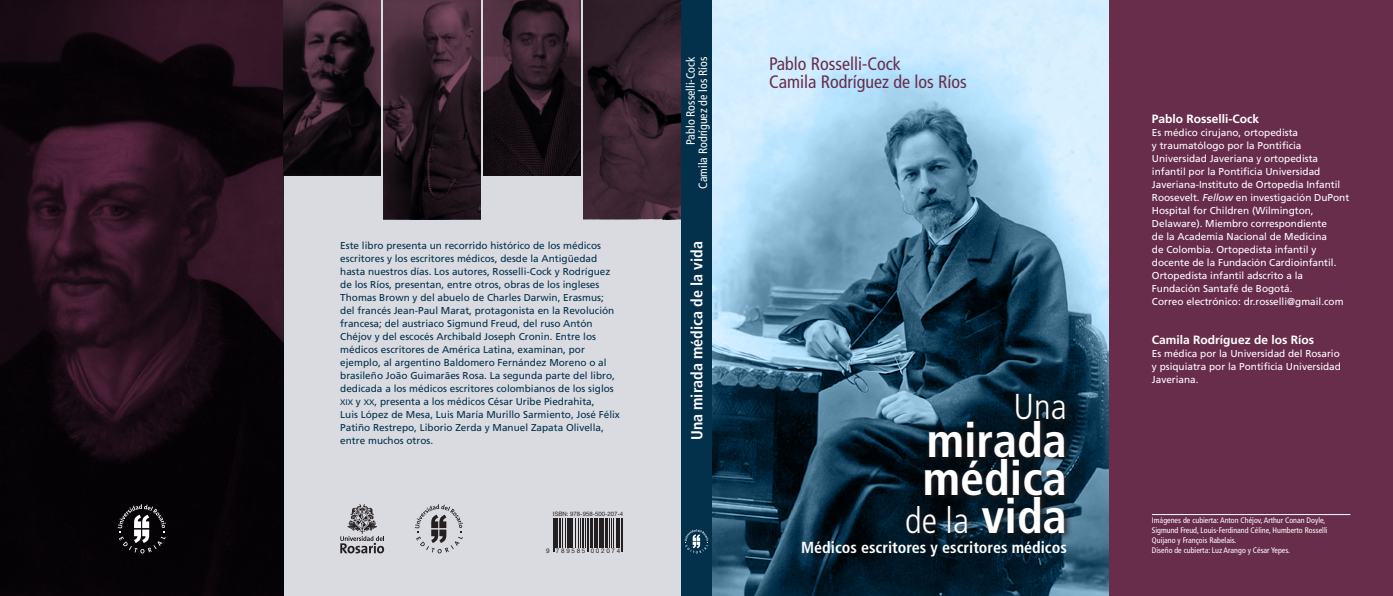
<style>
.page{position:relative;width:1393px;height:596px;background:#fff}
.page>*{position:absolute;margin:0;border:0;box-sizing:border-box;transform-origin:0 0}
.t1{font:700 condensed 48px/38px "Frutiger LT Std";color:#fff}
.t2{font:300 condensed 36px "Frutiger LT Std";color:#fff}
.t3{font:condensed 18px/18px "Frutiger LT Std";color:#682d4b}
.t4{font:700 condensed 16px "Frutiger LT Std";color:#fff}
.t5{font:condensed 12px/12px "Frutiger LT Std";color:#fff;text-align:right}
.t6{font:700 12px "Frutiger LT Std";color:#fff}
.t7{font:10px/13px "Frutiger LT Std";color:#03304b}
.t8{font:10px/13px "Frutiger LT Std";color:#fff}
.t9{font:condensed 8px/10px "Frutiger LT Std";color:#fff}
.t10{font:6.3px "Helvetica Neue";letter-spacing:.265em;color:#231f20}
.t11{font:6px "Helvetica Neue";color:#231f20}
.s1{font-size:8px}
.s2{font-weight:700;font-size:48px}
.s3{font-style:italic}
</style>
<div class="page">
<img style="left:0;top:0;width:283px;height:595px">
<svg style="left:680px;top:0;width:429px;height:595px;background:#61859b"></svg>
<div style="left:283px;top:0;width:397px;height:595px;background:#d9dbe1"></div>
<div style="left:1109px;top:0;width:283px;height:595px;background:#682d4b"></div>
<hr style="left:1151px;top:514px;width:199px;height:1px;background:#fff">
<svg style="left:902px;top:389px;width:170px;height:152px;background:#122532"></svg>
<svg style="left:684px;top:528px;width:24px;height:25px"></svg>
<hr style="left:553px;top:517px;width:1px;height:34px;background:#231f20">
<hr style="left:554px;top:517px;width:1px;height:34px;background:#231f20">
<hr style="left:556px;top:517px;width:2px;height:30px;background:#231f20">
<hr style="left:559px;top:517px;width:1px;height:30px;background:#231f20">
<hr style="left:562px;top:517px;width:1px;height:30px;background:#231f20">
<hr style="left:565px;top:517px;width:1px;height:30px;background:#231f20">
<hr style="left:567px;top:517px;width:1px;height:30px;background:#231f20">
<hr style="left:568px;top:517px;width:2px;height:30px;background:#231f20">
<hr style="left:571px;top:517px;width:2px;height:30px;background:#231f20">
<hr style="left:575px;top:517px;width:1px;height:30px;background:#231f20">
<hr style="left:578px;top:517px;width:1px;height:30px;background:#231f20">
<hr style="left:580px;top:517px;width:1px;height:30px;background:#231f20">
<hr style="left:582px;top:517px;width:1px;height:30px;background:#231f20">
<hr style="left:585px;top:517px;width:1px;height:30px;background:#231f20">
<hr style="left:587px;top:517px;width:1px;height:34px;background:#231f20">
<hr style="left:588px;top:517px;width:1px;height:34px;background:#231f20">
<hr style="left:590px;top:517px;width:2px;height:30px;background:#231f20">
<hr style="left:593px;top:517px;width:1px;height:30px;background:#231f20">
<hr style="left:595px;top:517px;width:2px;height:30px;background:#231f20">
<hr style="left:599px;top:517px;width:1px;height:30px;background:#231f20">
<hr style="left:600px;top:517px;width:2px;height:30px;background:#231f20">
<hr style="left:602px;top:517px;width:2px;height:30px;background:#231f20">
<hr style="left:605px;top:517px;width:2px;height:30px;background:#231f20">
<hr style="left:609px;top:517px;width:1px;height:30px;background:#231f20">
<hr style="left:610px;top:517px;width:1px;height:30px;background:#231f20">
<hr style="left:613px;top:517px;width:1px;height:30px;background:#231f20">
<hr style="left:616px;top:517px;width:1px;height:30px;background:#231f20">
<hr style="left:617px;top:517px;width:2px;height:30px;background:#231f20">
<hr style="left:621px;top:517px;width:1px;height:34px;background:#231f20">
<hr style="left:622px;top:517px;width:1px;height:34px;background:#231f20">
<svg style="left:415px;top:504px;width:48px;height:49px"></svg>
<svg style="left:118px;top:504px;width:48px;height:49px;background:#363436"></svg>
<svg style="left:340px;top:504px;width:44px;height:49px"></svg>
<svg style="left:283px;top:0;width:98px;height:175px;background:#23161e"></svg>
<svg style="left:383px;top:0;width:97px;height:219px;background:#2e1d26"></svg>
<svg style="left:483px;top:0;width:97px;height:176px;background:#261820"></svg>
<svg style="left:583px;top:0;width:97px;height:219px;background:#35212c"></svg>
<p class="t7" style="left:340px;top:239px;width:281px">Este libro presenta un recorrido histórico de los médicos escritores y los escritores médicos, desde la Antigüedad hasta nuestros días. Los autores, Rosselli-Cock y Rodríguez de los Ríos, presentan, entre otros, obras de los ingleses Thomas Brown y del abuelo de Charles Darwin, Erasmus; del francés Jean-Paul Marat, protagonista en la Revolución francesa; del austriaco Sigmund Freud, del ruso Antón Chéjov y del escocés Archibald Joseph Cronin. Entre los médicos escritores de América Latina, examinan, por ejemplo, al argentino Baldomero Fernández Moreno o al brasileño João Guimarães Rosa. La segunda parte del libro, dedicada a los médicos escritores colombianos de los siglos <span class="s1">XIX</span> y <span class="s1">XX</span>, presenta a los médicos César Uribe Piedrahita,<br>Luis López de Mesa, Luis María Murillo Sarmiento, José Félix Patiño Restrepo, Liborio Zerda y Manuel Zapata Olivella, entre muchos otros.</p>
<p class="t11" style="left:553px;top:509px;width:72px">ISBN: 978-958-500-207-4</p>
<p class="t10" style="left:546px;top:546px;width:76px">9 789585 002074</p>
<p class="t5" style="left:685px;top:188px;width:133px;rotate:-90deg">Pablo Rosselli-Cock<br>Camila Rodríguez de los Ríos</p>
<h3 class="t4" style="left:687px;top:440px;width:200px;rotate:-90deg">Una mirada médica de la vida</h3>
<h3 class="t3" style="left:769px;top:55px;width:199px">Pablo Rosselli-Cock<br>Camila Rodríguez de los Ríos</h3>
<h2 class="t2" style="left:1013px;top:385px;width:55px">Una</h2>
<h1 class="t1" style="left:922px;top:421px;width:146px">mirada médica</h1>
<h2 class="t2" style="left:905px;top:499px;width:163px">de la <span class="s2">vida</span></h2>
<h3 class="t4" style="left:801px;top:538px;width:267px">Médicos escritores y escritores médicos</h3>
<p class="t6" style="left:1151px;top:111px;width:109px">Pablo Rosselli-Cock</p>
<p class="t8" style="left:1151px;top:125px;width:199px">Es médico cirujano, ortopedista<br>y traumatólogo por la Pontificia Universidad Javeriana y ortopedista infantil por la Pontificia Universidad Javeriana-Instituto de Ortopedia Infantil Roosevelt. <span class="s3">Fellow</span> en investigación DuPont Hospital for Children (Wilmington, Delaware). Miembro correspondiente<br>de la Academia Nacional de Medicina<br>de Colombia. Ortopedista infantil y docente de la Fundación Cardioinfantil.<br>Ortopedista infantil adscrito a la Fundación Santafé de Bogotá.<br>Correo electrónico: dr.rosselli@gmail.com</p>
<p class="t6" style="left:1151px;top:332px;width:164px">Camila Rodríguez de los Ríos</p>
<p class="t8" style="left:1151px;top:346px;width:190px;text-align:justify">Es médica por la Universidad del Rosario y psiquiatra por la Pontificia Universidad Javeriana.</p>
<p class="t9" style="left:1151px;top:515px;width:177px">Imágenes de cubierta: Anton Chéjov, Arthur Conan Doyle, Sigmund Freud, Louis-Ferdinand Céline, Humberto Rosselli Quijano y François Rabelais.<br>Diseño de cubierta: Luz Arango y César Yepes.</p>
</div>
